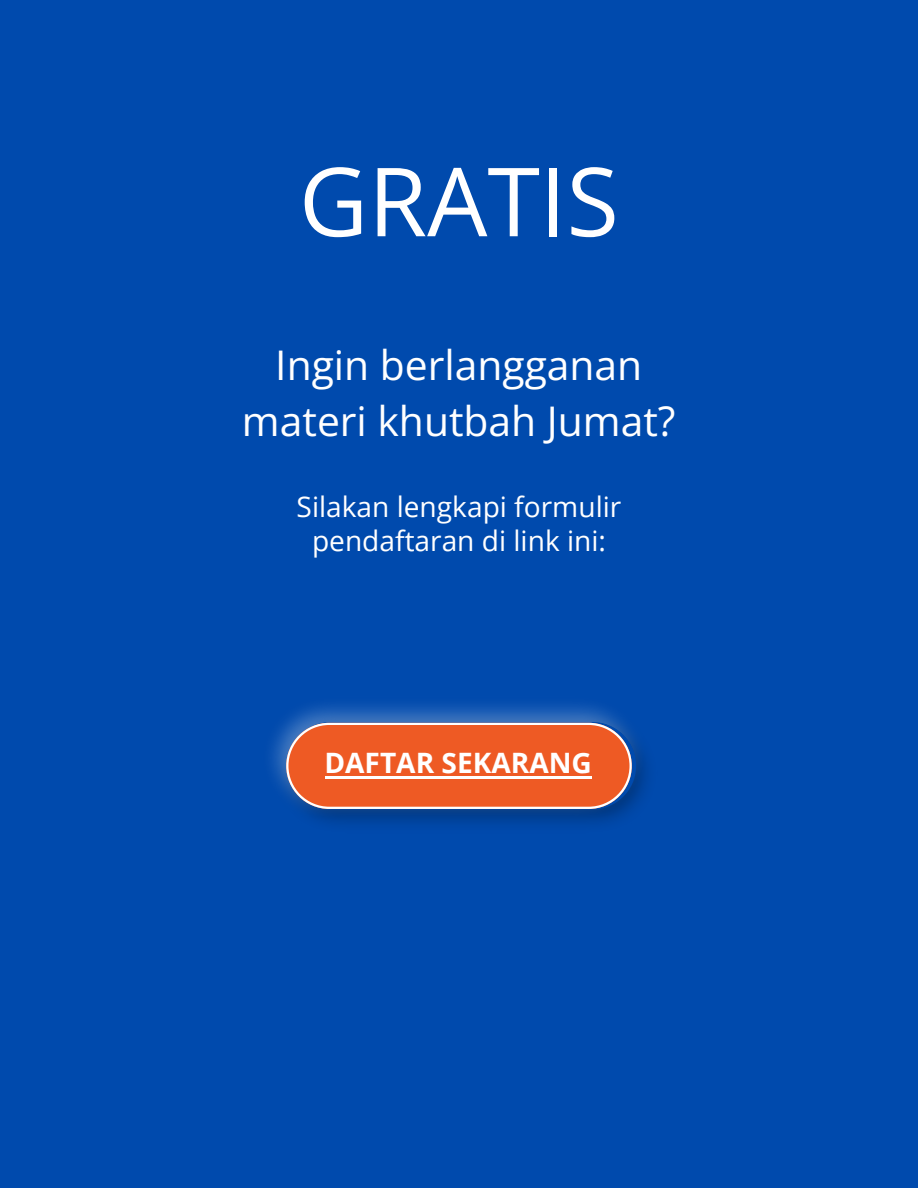
<style>
.page{position:relative;width:918px;height:1188px;background:#004aad}
.page>*{position:absolute;margin:0;border:0;box-sizing:border-box;transform-origin:0 0}
.t1{font:95.4px "Open Sans";color:#fff}
.t2{font:40.8px/56.2px "Open Sans";color:#fff;text-align:center}
.t3{font:28.05px/34px "Open Sans";color:#fff;text-align:center}
.t4{font:700 28.05px "Open Sans";color:#fff}
.s1{font-style:inherit}
</style>
<div class="page">
<img style="left:271px;top:705px;width:377px;height:119px">
<svg style="left:286px;top:723px;width:346px;height:86px;background:#e36439"></svg>
<hr style="left:325px;top:777px;width:267px;height:2px;background:#fff">
<h3 class="t1" style="left:299px;top:134px;width:321px">GRATIS</h3>
<p class="t2" style="left:242px;top:336px;width:435px">Ingin berlangganan materi khutbah Jumat?</p>
<p class="t3" style="left:297px;top:489px;width:326px"><span class="s1">Silakan</span> lengkapi formulir pendaftaran di link ini:</p>
<p class="t4" style="left:324px;top:743px;width:269px">DAFTAR SEKARANG</p>
</div>
